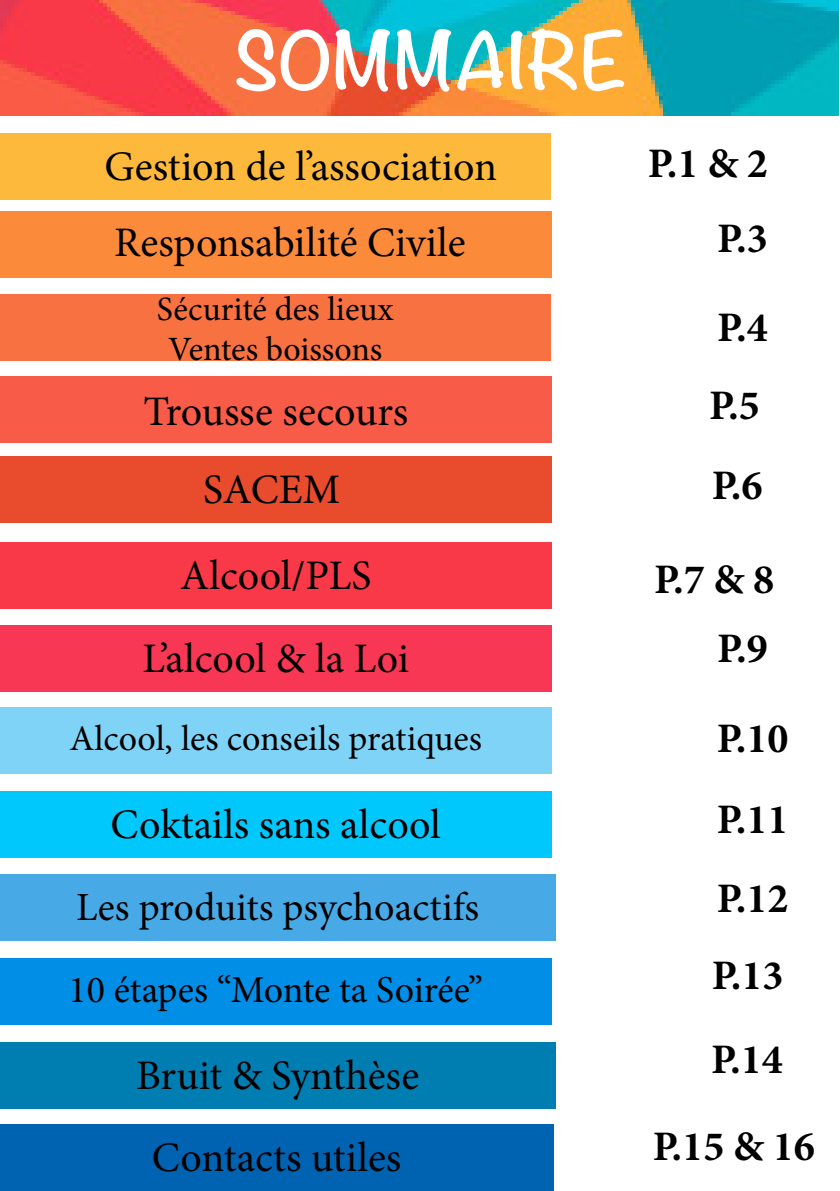
<style>
.page{position:relative;width:840px;height:1191px;background:#fff}
.page>*{position:absolute;margin:0;border:0;box-sizing:border-box;transform-origin:0 0}
.t1{font:700 70px "Noteworthy";color:#fff}
.t2{font:42px/75.8px "Minion Pro";color:#000;text-align:center}
.t3{font:700 42px/79px "Minion Pro";color:#000;text-align:right}
.t4{font:40px "Minion Pro";color:#000}
.t5{font:38px "Minion Pro";color:#000}
.t6{font:36px "Minion Pro";color:#000}
.t7{font:34px/40.8px "Minion Pro";color:#000;text-align:center}
</style>
<div class="page">
<img style="left:0;top:0;width:838px;height:116px">
<div style="left:0;top:134px;width:550px;height:66px;background:#fdb93b"></div>
<div style="left:0;top:212px;width:551px;height:66px;background:#fb8a3a"></div>
<div style="left:0;top:295px;width:550px;height:66px;background:#f77141"></div>
<div style="left:0;top:376px;width:551px;height:66px;background:#f95b49"></div>
<div style="left:0;top:457px;width:551px;height:66px;background:#e94c2d"></div>
<div style="left:0;top:542px;width:551px;height:66px;background:#f93947"></div>
<div style="left:0;top:625px;width:551px;height:66px;background:#f83754"></div>
<div style="left:0;top:707px;width:551px;height:66px;background:#7ed3f7"></div>
<div style="left:0;top:791px;width:551px;height:66px;background:#00c8fd"></div>
<div style="left:0;top:874px;width:555px;height:66px;background:#47aae7"></div>
<div style="left:0;top:958px;width:551px;height:66px;background:#008ee6"></div>
<div style="left:0;top:1125px;width:553px;height:66px;background:#0063b1"></div>
<div style="left:0;top:1042px;width:555px;height:66px;background:#007eb2"></div>
<h1 class="t1" style="left:234px;top:-1px;width:395px">SOMMAIRE</h1>
<p class="t2" style="left:104px;top:129px;width:394px;text-align:left">Gestion de l’association<br>Responsabilité Civile</p>
<p class="t7" style="left:157px;top:288px;width:238px">Sécurité des lieux<br>Ventes boissons</p>
<p class="t2" style="left:143px;top:372px;width:266px;line-height:78.8px">Trousse secours<br>SACEM</p>
<p class="t2" style="left:142px;top:533px;width:268px;line-height:83.6px">Alcool/PLS<br>L’alcool &amp; la Loi</p>
<p class="t6" style="left:69px;top:714px;width:414px">Alcool, les conseils pratiques</p>
<p class="t2" style="left:111px;top:786px;width:331px">Coktails sans alcool</p>
<p class="t4" style="left:76px;top:880px;width:404px">Les produits psychoactifs</p>
<p class="t5" style="left:68px;top:964px;width:416px">10 étapes “Monte ta Soirée”</p>
<p class="t2" style="left:136px;top:1038px;width:284px">Bruit &amp; Synthèse</p>
<p class="t2" style="left:152px;top:1120px;width:251px">Contacts utiles</p>
<p class="t3" style="left:647px;top:126px;width:121px;line-height:74.8px">P.1 &amp; 2<br>P.3</p>
<p class="t3" style="left:708px;top:287px;width:60px;text-align:left">P.4<br>P.5<br>P.6</p>
<p class="t3" style="left:653px;top:544px;width:121px;line-height:68.8px">P.7 &amp; 8<br>P.9</p>
<p class="t3" style="left:711px;top:698px;width:78px;text-align:justify">P.10<br>P.11<br>P.12<br>P.13</p>
<p class="t3" style="left:710px;top:1019px;width:73px">P.14</p>
<p class="t3" style="left:652px;top:1106px;width:163px">P.15 &amp; 16</p>
</div>
